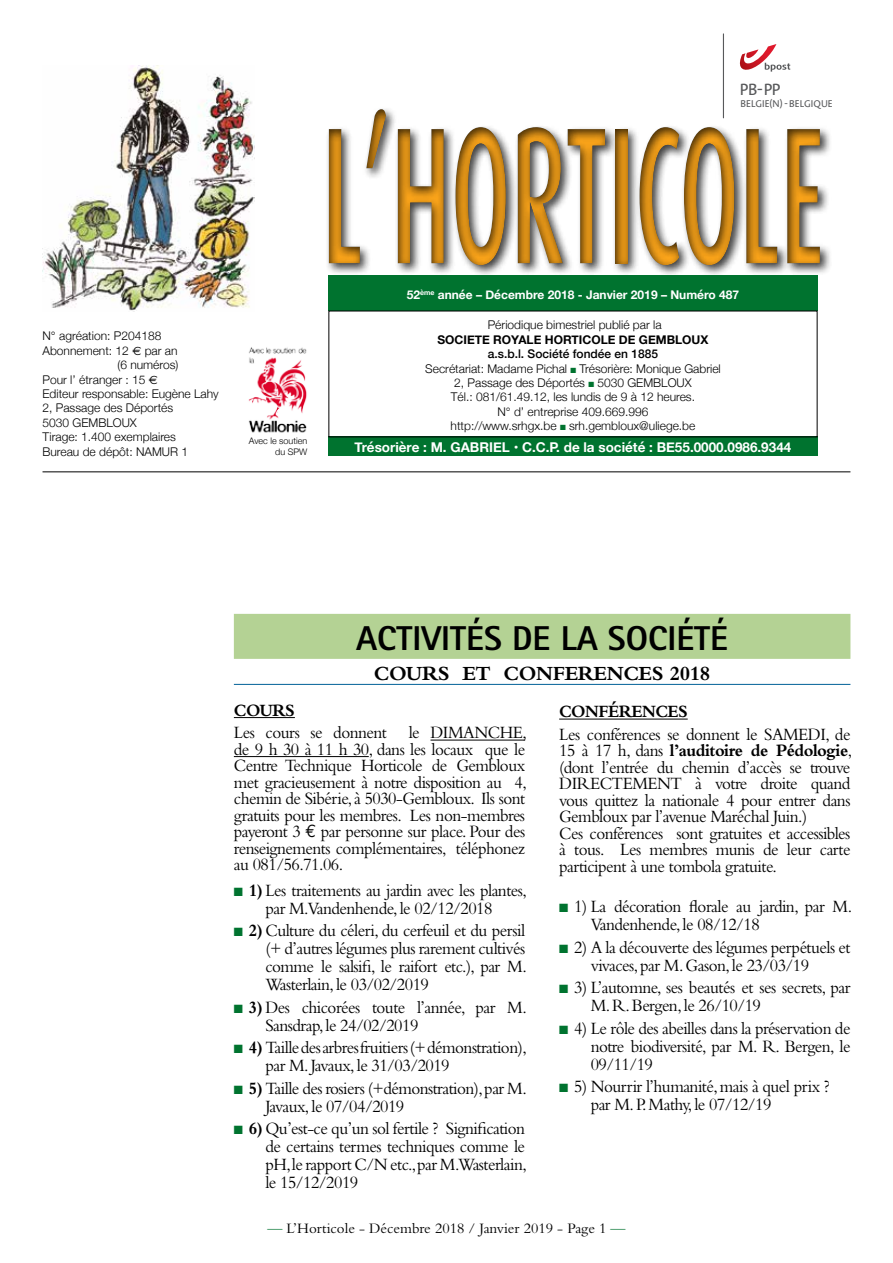
<style>
.page{position:relative;width:893px;height:1263px;background:#fff}
.page>*{position:absolute;margin:0;border:0;box-sizing:border-box;transform-origin:0 0}
.t1{font:500 195px "Dax";color:#faa41a;scale:.5 1}
.t2{font:800 34.5px "Rotis Sans Serif";color:#000}
.t3{font:700 21px "Bembo";letter-spacing:-.02em;color:#000}
.t4{font:18px/16.5px "Bembo";letter-spacing:-.03em;color:#000;scale:.95 1}
.t5{font:700 18px "Bembo";letter-spacing:-.03em;color:#000;scale:.95 1}
.t6{font:16.5px "Aroma No 2 LT Com";color:#58595b}
.t7{font:15px "Bembo";color:#000}
.t8{font:700 13.5px "Helvetica Neue";color:#fff}
.t9{font:300 12px/14.4px "Helvetica Neue";color:#000;text-align:center}
.t10{font:700 12px "Helvetica Neue";color:#fff}
.t11{font:700 12px "Helvetica Neue";color:#000}
.t12{font:9.9px "Aroma No 2 LT Com";letter-spacing:.005em;color:#58595b}
.t13{font:300 9px/10.8px "Helvetica Neue";color:#000;text-align:right}
.s1{font-family:"Euro Sans";font-weight:400}
.s2{font-weight:500}
.s3{color:#00732f}
.s4{font-family:"Euro Mono"}
.s5{font-weight:700}
</style>
<div class="page">
<div style="left:310px;top:86px;width:583px;height:257px;background:#000;opacity:.75"></div>
<div style="left:328px;top:275px;width:489px;height:36px;background:#00732f"></div>
<div style="left:328px;top:437px;width:489px;height:19px;background:#00732f"></div>
<div style="left:328px;top:311px;width:489px;height:126px;border:1px solid #000"></div>
<img style="left:43px;top:66px;width:212px;height:245px">
<hr style="left:43px;top:471px;width:807px;height:1px;background:#000">
<svg style="left:739px;top:44px;width:51px;height:28px"></svg>
<hr style="left:723px;top:34px;width:1px;height:84px;background:#58595b">
<div style="left:234px;top:614px;width:616px;height:45px;background:#b4d294"></div>
<hr style="left:234px;top:684px;width:616px;height:1px;background:#006197">
<hr style="left:234px;top:717px;width:61px;height:1px;background:#000">
<hr style="left:430px;top:740px;width:95px;height:1px;background:#000">
<hr style="left:234px;top:756px;width:135px;height:1px;background:#000">
<hr style="left:559px;top:719px;width:129px;height:1px;background:#000">
<img style="left:248px;top:342px;width:65px;height:91px">
<p class="t9" style="left:43px;top:328px;width:120px">N° agréation: P204188</p>
<p class="t9" style="left:43px;top:342px;width:137px">Abonnement: 12 <span class="s1">€</span> par an</p>
<p class="t9" style="left:118px;top:357px;width:62px">(6 numéros)</p>
<p class="t9" style="left:43px;top:371px;width:117px">Pour l’ étranger : 15 <span class="s1">€</span></p>
<p class="t9" style="left:43px;top:386px;width:178px">Editeur responsable: Eugène Lahy</p>
<p class="t9" style="left:43px;top:400px;width:132px">2, Passage des Déportés</p>
<p class="t9" style="left:43px;top:414px;width:96px">5030 GEMBLOUX</p>
<p class="t9" style="left:43px;top:429px;width:135px">Tirage: 1.400 exemplaires</p>
<p class="t9" style="left:43px;top:443px;width:147px">Bureau de dépôt: NAMUR 1</p>
<p class="t13" style="left:249px;top:435px;width:60px">Avec le soutien du SPW</p>
<p class="t6" style="left:740px;top:79px;width:42px">PB- PP</p>
<p class="t12" style="left:740px;top:97px;width:94px">BELGIE(N)- BELGIQUE</p>
<h1 class="t1" style="left:322px;top:87px;width:1006px">L’HORTICOLE</h1>
<p class="t10" style="left:407px;top:285px;width:334px">52<sup>ème</sup> année – Décembre 2018 - Janvier 2019 – Numéro 487</p>
<p class="t9" style="left:488px;top:317px;width:175px">Périodique bimestriel publié par la</p>
<p class="t11" style="left:437px;top:330px;width:272px">SOCIETE ROYALE HORTICOLE DE GEMBLOUX</p>
<p class="t9" style="left:425px;top:346px;width:297px"><span class="s2">a.s.b.l. Société fondée en 1885<br></span>Secrétariat: Madame Pichal <span class="s3">■</span> Trésorière: Monique Gabriel 2, Passage des Déportés <span class="s3">■</span> 5030 GEMBLOUX<br>Tél.: 081/61.49.12, les lundis de 9 à 12 heures.<br>N° d’ entreprise 409.669.996<br>http://www.srhgx.be <span class="s3">■</span> srh.gembloux@uliege.be</p>
<p class="t8" style="left:355px;top:436px;width:438px">Trésorière : M. GABRIEL • C.C.P. de la société : BE55.0000.0986.9344</p>
<h2 class="t2" style="left:356px;top:616px;width:373px">ACTIVITÉS DE LA SOCIÉTÉ</h2>
<p class="t3" style="left:374px;top:661px;width:338px">COURS ET CONFERENCES 2018</p>
<p class="t5" style="left:234px;top:700px;width:66px">COURS</p>
<p class="t4" style="left:234px;top:724px;width:310px;text-align:justify">Les cours se donnent le DIMANCHE, de 9 h 30 à 11 h 30, dans les locaux que le Centre Technique Horticole de Gembloux met gracieusement à notre disposition au 4, chemin de Sibérie, à 5030-Gembloux. Ils sont gratuits pour les membres. Les non-membres payeront 3 <span class="s4">€</span> par personne sur place. Pour des renseignements complémentaires, téléphonez au 081/56.71.06.</p>
<p class="t4" style="left:234px;top:881px;width:310px;line-height:18px;text-align:center"><span class="s3">■</span> <span class="s5">1)</span> Les traitements au jardin avec les plantes, par M.Vandenhende, le 02/12/2018</p>
<p class="t4" style="left:265px;top:921px;width:277px;line-height:18px;text-align:justify;text-indent:-32px"><span class="s3">■</span> <span class="s5">2)</span> Culture du céleri, du cerfeuil et du persil (+ d’autres légumes plus rarement cultivés comme le salsifi, le raifort etc.), par M.<br>Wasterlain, le 03/02/2019</p>
<p class="t4" style="left:265px;top:998px;width:277px;line-height:18px;text-indent:-32px"><span class="s3">■</span> <span class="s5">3)</span> Des chicorées toute l’année, par M.<br>Sansdrap, le 24/02/2019</p>
<p class="t4" style="left:265px;top:1038px;width:277px;line-height:18px;text-indent:-32px"><span class="s3">■</span> <span class="s5">4)</span> Taille des arbres fruitiers (+ démonstration), par M. Javaux, le 31/03/2019</p>
<p class="t4" style="left:265px;top:1079px;width:277px;line-height:18px;text-indent:-32px"><span class="s3">■</span> <span class="s5">5)</span> Taille des rosiers (+démonstration), par M.<br>Javaux, le 07/04/2019</p>
<p class="t4" style="left:265px;top:1119px;width:277px;line-height:18px;text-align:justify;text-indent:-32px"><span class="s3">■</span> <span class="s5">6)</span> Qu’est-ce qu’un sol fertile ? Signification de certains termes techniques comme le pH,le rapport C/N etc.,par M.Wasterlain, le 15/12/2019</p>
<p class="t5" style="left:559px;top:702px;width:137px">CONFÉRENCES</p>
<p class="t4" style="left:559px;top:725px;width:310px">Les conférences se donnent le SAMEDI, de 15 à 17 h, dans <span class="s5">l’auditoire de Pédologie</span>, (dont l’entrée du chemin d’accès se trouve DIRECTEMENT à votre droite quand vous quittez la nationale 4 pour entrer dans Gembloux par l’avenue Maréchal Juin.)<br>Ces conférences sont gratuites et accessibles à tous. Les membres munis de leur carte participent à une tombola gratuite.</p>
<p class="t4" style="left:591px;top:897px;width:277px;line-height:18px;text-indent:-32px"><span class="s3">■</span> 1) La décoration florale au jardin, par M.<br>Vandenhende, le 08/12/18</p>
<p class="t4" style="left:559px;top:938px;width:308px;line-height:18px;text-align:center"><span class="s3">■</span> 2) A la découverte des légumes perpétuels et vivaces, par M. Gason, le 23/03/19</p>
<p class="t4" style="left:591px;top:978px;width:275px;line-height:18px;text-indent:-32px"><span class="s3">■</span> 3) L’automne, ses beautés et ses secrets, par<br>M. R. Bergen, le 26/10/19</p>
<p class="t4" style="left:591px;top:1019px;width:275px;line-height:18px;text-align:justify;text-indent:-32px"><span class="s3">■</span> 4) Le rôle des abeilles dans la préservation de notre biodiversité, par M. R. Bergen, le 09/11/19</p>
<p class="t4" style="left:591px;top:1077px;width:253px;line-height:18px;text-indent:-32px"><span class="s3">■</span> 5) Nourrir l’humanité, mais à quel prix ? par M. P. Mathy, le 07/12/19</p>
<p class="t7" style="left:267px;top:1219px;width:360px"><span class="s3">—</span> L’Horticole - Décembre 2018 / Janvier 2019 - Page 1 <span class="s3">—</span></p>
</div>
